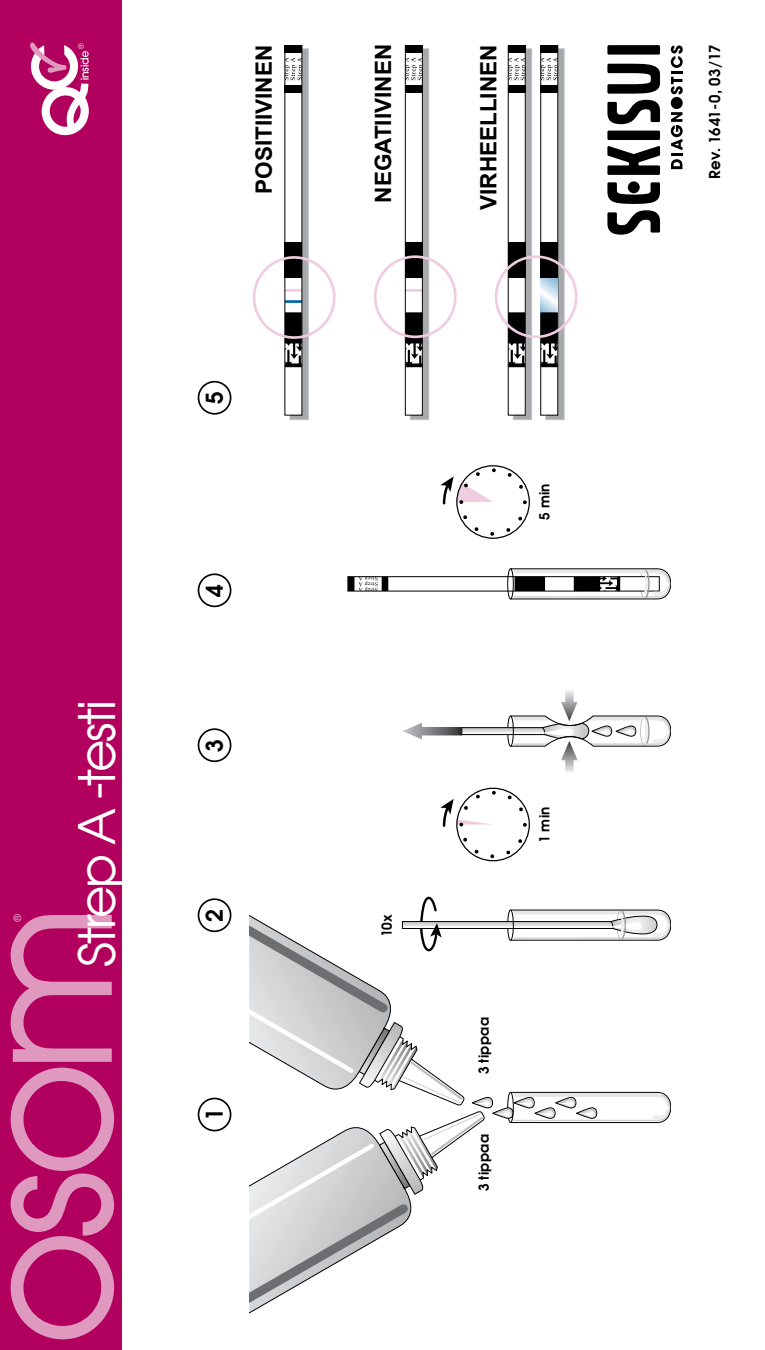
<style>
.page{position:relative;width:765px;height:1350px;background:#fff}
.page>*{position:absolute;margin:0;border:0;box-sizing:border-box;transform-origin:0 0}
.t1{font:50px "Avant Garde";letter-spacing:-.045em;color:#fff}
.t2{font:600 23px "Avant Garde";color:#000}
.t3{font:700 22.5px "Arial";color:#000}
.t4{font:600 15px "Avant Garde";letter-spacing:.005em;color:#000}
.t5{font:600 13.75px "Avant Garde";letter-spacing:.025em;color:#000}
.t6{font:500 10.25px "Avant Garde";color:#e099be}
.t7{font:7.5px "Avant Garde";color:#fff}
</style>
<div class="page">
<svg style="left:523px;top:500px;width:4px;height:4px"></svg>
<svg style="left:463px;top:515px;width:4px;height:4px"></svg>
<svg style="left:474px;top:527px;width:5px;height:4px"></svg>
<svg style="left:490px;top:532px;width:4px;height:4px"></svg>
<svg style="left:506px;top:528px;width:4px;height:4px"></svg>
<svg style="left:518px;top:516px;width:4px;height:5px"></svg>
<svg style="left:519px;top:485px;width:4px;height:4px"></svg>
<svg style="left:508px;top:473px;width:4px;height:4px"></svg>
<svg style="left:440px;top:468px;width:56px;height:36px"></svg>
<svg style="left:348px;top:568px;width:323px;height:31px"></svg>
<svg style="left:249px;top:690px;width:422px;height:624px"></svg>
<svg style="left:290px;top:49px;width:19px;height:371px;background:#a2a3a6"></svg>
<div style="left:285px;top:45px;width:17px;height:370px;background:#fff"></div>
<div style="left:285px;top:242px;width:17px;height:36px;background:#000"></div>
<div style="left:285px;top:85px;width:17px;height:8px;background:#000"></div>
<div style="left:285px;top:45px;width:17px;height:8px;background:#000"></div>
<div style="left:410px;top:49px;width:19px;height:371px;background:#a7a9ac;border:1px solid #bcbec0"></div>
<div style="left:405px;top:45px;width:17px;height:370px;background:#fff"></div>
<div style="left:405px;top:242px;width:17px;height:36px;background:#000"></div>
<div style="left:405px;top:85px;width:17px;height:8px;background:#000"></div>
<div style="left:405px;top:45px;width:17px;height:8px;background:#000"></div>
<svg style="left:253px;top:256px;width:83px;height:111px"></svg>
<div style="left:405px;top:45px;width:18px;height:370px;border:1px solid #000"></div>
<svg style="left:374px;top:255px;width:83px;height:112px"></svg>
<svg style="left:405px;top:57px;width:17px;height:23px"></svg>
<svg style="left:285px;top:57px;width:17px;height:23px"></svg>
<svg style="left:513px;top:49px;width:19px;height:371px;background:#999b9d"></svg>
<div style="left:508px;top:45px;width:17px;height:370px;background:#fff"></div>
<div style="left:508px;top:242px;width:17px;height:36px;background:#000"></div>
<div style="left:508px;top:85px;width:17px;height:8px;background:#000"></div>
<div style="left:508px;top:45px;width:17px;height:8px;background:#000"></div>
<svg style="left:508px;top:57px;width:17px;height:23px"></svg>
<svg style="left:546px;top:49px;width:18px;height:371px;background:#a0a2a4"></svg>
<div style="left:541px;top:45px;width:17px;height:370px;background:#fff"></div>
<div style="left:541px;top:85px;width:17px;height:8px;background:#000"></div>
<div style="left:541px;top:45px;width:17px;height:8px;background:#000"></div>
<svg style="left:541px;top:57px;width:17px;height:23px"></svg>
<div style="left:541px;top:242px;width:17px;height:36px;background:#000"></div>
<svg style="left:495px;top:255px;width:83px;height:112px"></svg>
<div style="left:607px;top:131px;width:53px;height:9px;background:#000"></div>
<div style="left:607px;top:45px;width:53px;height:10px;background:#000"></div>
<svg style="left:607px;top:210px;width:53px;height:25px"></svg>
<svg style="left:607px;top:100px;width:53px;height:24px"></svg>
<svg style="left:607px;top:64px;width:53px;height:30px"></svg>
<svg style="left:607px;top:146px;width:53px;height:29px"></svg>
<svg style="left:607px;top:182px;width:53px;height:22px"></svg>
<div style="left:628px;top:181px;width:12px;height:12px;background:#000;border-radius:50%"></div>
<svg style="left:671px;top:45px;width:12px;height:124px"></svg>
<div style="left:0;top:0;width:121px;height:1350px;background:#b1005d"></div>
<svg style="left:11px;top:1068px;width:103px;height:271px"></svg>
<svg style="left:11px;top:915px;width:101px;height:147px"></svg>
<div style="left:198px;top:573px;width:33px;height:34px;border:2px solid #000;border-radius:50%"></div>
<div style="left:198px;top:381px;width:33px;height:34px;border:2px solid #000;border-radius:50%"></div>
<div style="left:198px;top:728px;width:33px;height:34px;border:2px solid #000;border-radius:50%"></div>
<div style="left:198px;top:898px;width:33px;height:34px;border:2px solid #000;border-radius:50%"></div>
<div style="left:198px;top:1098px;width:33px;height:33px;border:2px solid #000;border-radius:50%"></div>
<svg style="left:30px;top:42px;width:59px;height:93px"></svg>
<p class="t7" style="left:76px;top:49px;width:7px;rotate:-90deg">®</p>
<p class="t6" style="left:11px;top:922px;width:10px;rotate:-90deg">®</p>
<h1 class="t1" style="left:66px;top:967px;width:268px;rotate:-90deg">Strep A -testi</h1>
<p class="t3" style="left:249px;top:194px;width:150px;rotate:-90deg">POSITIIVINEN</p>
<p class="t3" style="left:368px;top:203px;width:160px;rotate:-90deg">NEGATIIVINEN</p>
<p class="t3" style="left:474px;top:210px;width:167px;rotate:-90deg">VIRHEELLINEN</p>
<p class="t2" style="left:199px;top:404px;width:14px;rotate:-90deg">5</p>
<p class="t2" style="left:199px;top:597px;width:14px;rotate:-90deg">4</p>
<p class="t2" style="left:199px;top:752px;width:14px;rotate:-90deg">3</p>
<p class="t2" style="left:199px;top:922px;width:14px;rotate:-90deg">2</p>
<p class="t2" style="left:199px;top:1121px;width:14px;rotate:-90deg">1</p>
<p class="t5" style="left:535px;top:520px;width:38px;rotate:-90deg">5 min</p>
<p class="t5" style="left:378px;top:937px;width:25px;rotate:-90deg">10x</p>
<p class="t5" style="left:535px;top:843px;width:38px;rotate:-90deg">1 min</p>
<p class="t5" style="left:475px;top:1074px;width:59px;rotate:-90deg">3 tippaa</p>
<p class="t5" style="left:475px;top:1191px;width:59px;rotate:-90deg">3 tippaa</p>
<p class="t4" style="left:705px;top:179px;width:136px;rotate:-90deg">Rev. 1641-0, 03/17</p>
</div>
